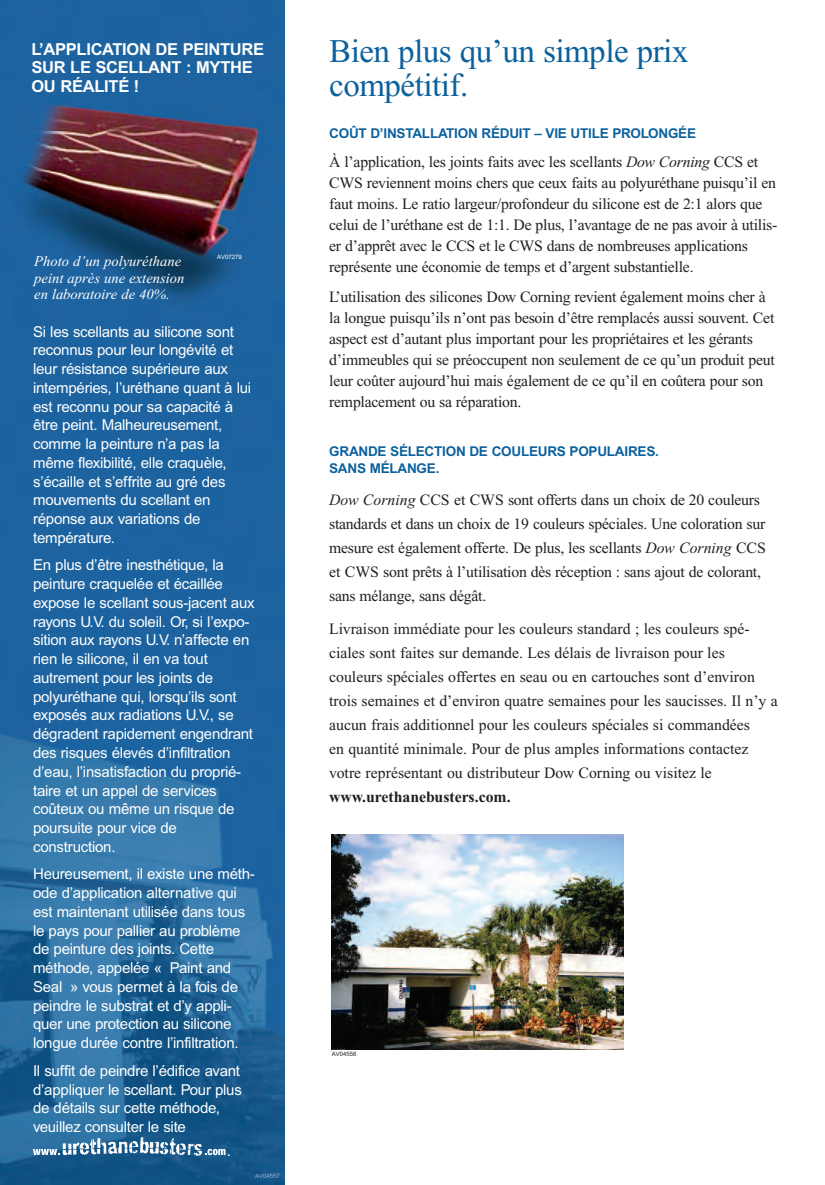
<style>
.page{position:relative;width:825px;height:1185px;background:#fff}
.page>*{position:absolute;margin:0;border:0;box-sizing:border-box;transform-origin:0 0}
.t1{font:33px/34.5px "Times New Roman";letter-spacing:-.015em;color:#0c619d}
.t2{font:700 16.5px/18.8px "Arial";letter-spacing:-.015em;color:#fff}
.t3{font:15.75px/21px "Times New Roman";letter-spacing:-.015em;color:#231f20}
.t4{font:700 15.75px "Times New Roman";color:#231f20}
.t5{font:15px/18.8px "Arial";letter-spacing:-.015em;color:#fff}
.t6{font:italic 14.7px/16.2px "Times New Roman";color:#fff}
.t7{font:700 13.5px/16.5px "Arial";letter-spacing:-.015em;color:#0c619d}
.t8{font:6px "Arial";color:#98acd0}
.t9{font:6px "Arial";color:#fff}
.t10{font:6px "Arial";color:#231f20}
.s1{font-style:italic}
</style>
<div class="page">
<img style="left:0;top:0;width:284px;height:1185px">
<svg style="left:33px;top:1137px;width:192px;height:18px"></svg>
<img style="left:331px;top:834px;width:292px;height:215px">
<p class="t2" style="left:31px;top:41px;width:234px">L’APPLICATION DE PEINTURE<br>SUR LE SCELLANT : MYTHE<br>OU RÉALITÉ !</p>
<h1 class="t1" style="left:329px;top:36px;width:360px">Bien plus qu’un simple prix compétitif.</h1>
<p class="t7" style="left:329px;top:126px;width:368px">COÛT D’INSTALLATION RÉDUIT – VIE UTILE PROLONGÉE</p>
<p class="t3" style="left:329px;top:153px;width:449px">À l’application, les joints faits avec les scellants <span class="s1">Dow Corning</span> CCS et CWS reviennent moins chers que ceux faits au polyuréthane puisqu’il en faut moins. Le ratio largeur/profondeur du silicone est de 2:1 alors que celui de l’uréthane est de 1:1. De plus, l’avantage de ne pas avoir à utilis&shy;er d’apprêt avec le CCS et le CWS dans de nombreuses applications représente une économie de temps et d’argent substantielle.</p>
<p class="t3" style="left:329px;top:288px;width:447px">L’utilisation des silicones Dow Corning revient également moins cher à la longue puisqu’ils n’ont pas besoin d’être remplacés aussi souvent. Cet aspect est d’autant plus important pour les propriétaires et les gérants d’immeubles qui se préoccupent non seulement de ce qu’un produit peut leur coûter aujourd’hui mais également de ce qu’il en coûtera pour son remplacement ou sa réparation.</p>
<p class="t7" style="left:329px;top:444px;width:331px">GRANDE SÉLECTION DE COULEURS POPULAIRES.<br>SANS MÉLANGE.</p>
<p class="t3" style="left:329px;top:489px;width:438px;line-height:24px"><span class="s1">Dow Corning</span> CCS et CWS sont offerts dans un choix de 20 couleurs standards et dans un choix de 19 couleurs spéciales. Une coloration sur mesure est également offerte. De plus, les scellants <span class="s1">Dow Corning</span> CCS et CWS sont prêts à l’utilisation dès réception : sans ajout de colorant, sans mélange, sans dégât.</p>
<p class="t3" style="left:329px;top:618px;width:450px;line-height:24px">Livraison immédiate pour les couleurs standard ; les couleurs spé&shy;ciales sont faites sur demande. Les délais de livraison pour les couleurs spéciales offertes en seau ou en cartouches sont d’environ trois semaines et d’environ quatre semaines pour les saucisses. Il n’y a aucun frais additionnel pour les couleurs spéciales si commandées<br>en quantité minimale. Pour de plus amples informations contactez votre représentant ou distributeur Dow Corning ou visitez le</p>
<p class="t4" style="left:329px;top:791px;width:183px">www.urethanebusters.com.</p>
<p class="t6" style="left:34px;top:255px;width:152px">Photo d’un polyuréthane peint après une extension en laboratoire de 40%.</p>
<p class="t9" style="left:217px;top:255px;width:26px">AV07279</p>
<p class="t5" style="left:33px;top:323px;width:219px">Si les scellants au silicone sont reconnus pour leur longévité et leur résistance supérieure aux intempéries, l’uréthane quant à lui est reconnu pour sa capacité à être peint. Malheureusement, comme la peinture n’a pas la même flexibilité, elle craquèle, s’écaille et s’effrite au gré des mouvements du scellant en réponse aux variations de température.</p>
<p class="t5" style="left:33px;top:557px;width:223px">En plus d’être inesthétique, la peinture craquelée et écaillée expose le scellant sous-jacent aux rayons U.V. du soleil. Or, si l’expo&shy;sition aux rayons U.V. n’affecte en rien le silicone, il en va tout autrement pour les joints de polyuréthane qui, lorsqu’ils sont exposés aux radiations U.V., se dégradent rapidement engendrant des risques élevés d’infiltration d’eau, l’insatisfaction du proprié&shy;taire et un appel de services coûteux ou même un risque de poursuite pour vice de construction.</p>
<p class="t5" style="left:33px;top:866px;width:223px">Heureusement, il existe une méth&shy;ode d’application alternative qui est maintenant utilisée dans tous le pays pour pallier au problème de peinture des joints. Cette méthode, appelée « Paint and<br>Seal » vous permet à la fois de peindre le substrat et d’y appli&shy;quer une protection au silicone longue durée contre l’infiltration.</p>
<p class="t5" style="left:33px;top:1062px;width:210px">Il suffit de peindre l’édifice avant d’appliquer le scellant. Pour plus de détails sur cette méthode, veuillez consulter le site</p>
<p class="t10" style="left:331px;top:1051px;width:26px">AV04556</p>
<p class="t5" style="left:226px;top:1142px;width:6px">.</p>
<p class="t8" style="left:255px;top:1174px;width:26px">AV04557</p>
</div>
